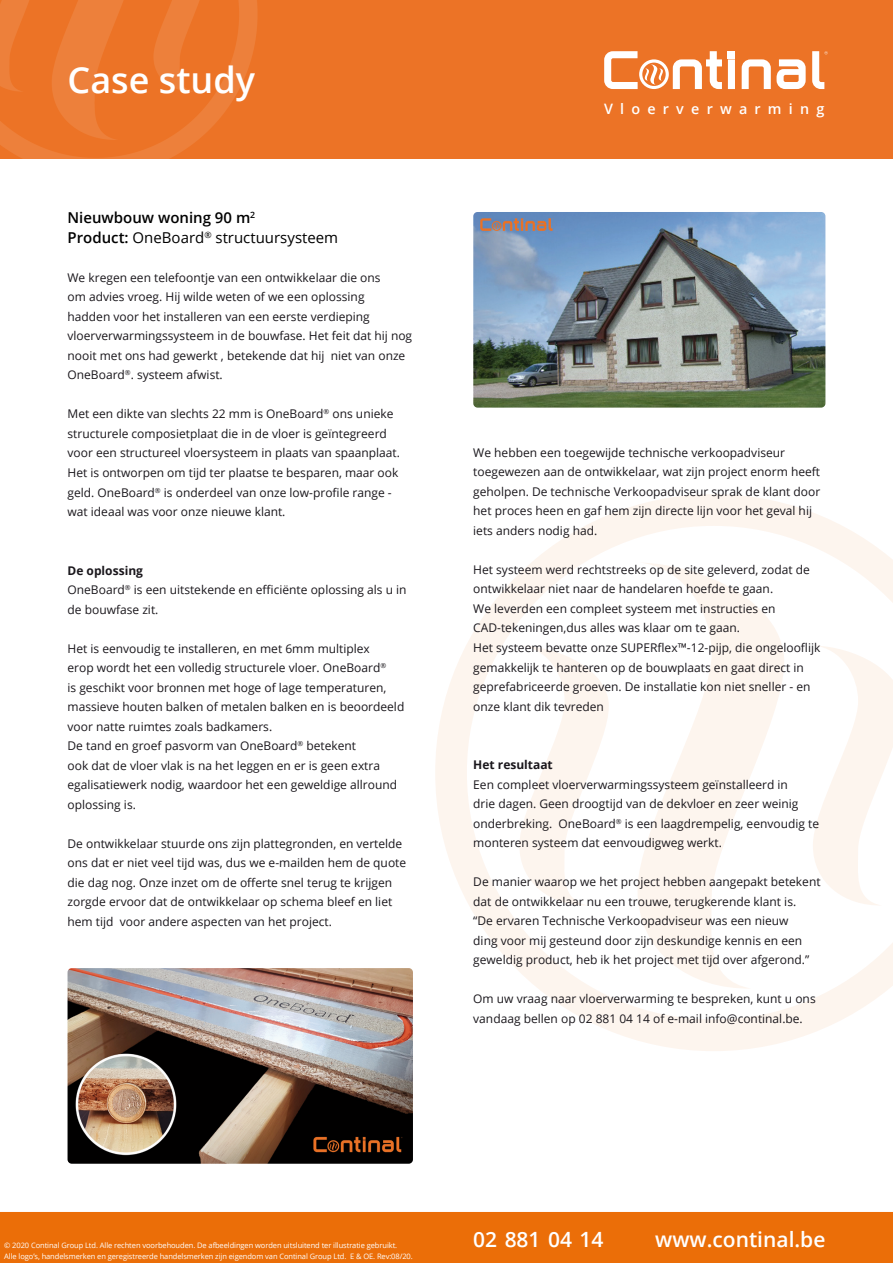
<style>
.page{position:relative;width:893px;height:1263px;background:#fff}
.page>*{position:absolute;margin:0;border:0;box-sizing:border-box;transform-origin:0 0}
.t1{font:600 36px "Open Sans";color:#fff}
.t2{font:600 21px "Open Sans";color:#fff}
.t3{font:15px "Open Sans";color:#000}
.t4{font:600 15px "Open Sans";color:#000}
.t5{font:600 14.4px "Open Sans";letter-spacing:.505em;color:#fff}
.t6{font:12px/19.5px "Open Sans";color:#1a171c}
.t7{font:700 12px "Open Sans";color:#1a171c}
.t8{font:7.5px/10.5px "Open Sans";letter-spacing:-.01em;color:#fff}
.s1{font-weight:600}
</style>
<div class="page">
<svg style="left:435px;top:494px;width:458px;height:557px"></svg>
<svg style="left:519px;top:645px;width:90px;height:261px"></svg>
<svg style="left:637px;top:562px;width:147px;height:428px"></svg>
<svg style="left:813px;top:645px;width:80px;height:261px"></svg>
<div style="left:0;top:1212px;width:893px;height:51px;background:#eb6e08"></div>
<div style="left:0;top:0;width:893px;height:159px;background:#ec7326"></div>
<img style="left:0;top:0;width:258px;height:159px">
<img style="left:68px;top:968px;width:345px;height:196px">
<img style="left:473px;top:212px;width:352px;height:196px">
<svg style="left:742px;top:59px;width:64px;height:30px"></svg>
<div style="left:728px;top:59px;width:7px;height:30px;background:#fff"></div>
<div style="left:728px;top:51px;width:7px;height:7px;background:#fff"></div>
<svg style="left:604px;top:51px;width:118px;height:38px"></svg>
<svg style="left:812px;top:51px;width:16px;height:38px"></svg>
<p class="t1" style="left:68px;top:55px;width:189px">Case study</p>
<p class="t4" style="left:68px;top:208px;width:189px">Nieuwbouw woning 90 m<sup>2</sup></p>
<p class="t3" style="left:68px;top:227px;width:272px"><span class="s1">Product:</span> OneBoard<sup>®</sup> structuursysteem</p>
<p class="t6" style="left:68px;top:268px;width:346px">We kregen een telefoontje van een ontwikkelaar die ons<br>om advies vroeg. Hij wilde weten of we een oplossing<br>hadden voor het installeren van een eerste verdieping vloerverwarmingssysteem in de bouwfase. Het feit dat hij nog nooit met ons had gewerkt , betekende dat hij niet van onze OneBoard<sup>®</sup>. systeem afwist.</p>
<p class="t6" style="left:68px;top:404px;width:334px">Met een dikte van slechts 22 mm is OneBoard<sup>®</sup> ons unieke structurele composietplaat die in de vloer is geïntegreerd voor een structureel vloersysteem in plaats van spaanplaat.</p>
<p class="t6" style="left:68px;top:463px;width:332px">Het is ontworpen om tijd ter plaatse te besparen, maar ook geld. OneBoard<sup>®</sup> is onderdeel van onze low-profile range - wat ideaal was voor onze nieuwe klant.</p>
<p class="t7" style="left:68px;top:562px;width:77px">De oplossing</p>
<p class="t6" style="left:68px;top:580px;width:341px">OneBoard<sup>®</sup> is een uitstekende en efficiënte oplossing als u in de bouwfase zit.</p>
<p class="t6" style="left:68px;top:638px;width:338px">Het is eenvoudig te installeren, en met 6mm multiplex<br>erop wordt het een volledig structurele vloer. OneBoard<sup>®<br></sup>is geschikt voor bronnen met hoge of lage temperaturen, massieve houten balken of metalen balken en is beoordeeld voor natte ruimtes zoals badkamers.</p>
<p class="t6" style="left:68px;top:736px;width:331px">De tand en groef pasvorm van OneBoard<sup>®</sup> betekent<br>ook dat de vloer vlak is na het leggen en er is geen extra egalisatiewerk nodig, waardoor het een geweldige allround oplossing is.</p>
<p class="t6" style="left:68px;top:833px;width:340px">De ontwikkelaar stuurde ons zijn plattegronden, en vertelde ons dat er niet veel tijd was, dus we e-mailden hem de quote die dag nog. Onze inzet om de offerte snel terug te krijgen zorgde ervoor dat de ontwikkelaar op schema bleef en liet hem tijd voor andere aspecten van het project.</p>
<p class="t5" style="left:604px;top:99px;width:222px">Vloerverwarming</p>
<p class="t6" style="left:473px;top:443px;width:349px">We hebben een toegewijde technische verkoopadviseur toegewezen aan de ontwikkelaar, wat zijn project enorm heeft geholpen. De technische Verkoopadviseur sprak de klant door het proces heen en gaf hem zijn directe lijn voor het geval hij iets anders nodig had.</p>
<p class="t6" style="left:473px;top:560px;width:338px">Het systeem werd rechtstreeks op de site geleverd, zodat de ontwikkelaar niet naar de handelaren hoefde te gaan.</p>
<p class="t6" style="left:473px;top:599px;width:304px">We leverden een compleet systeem met instructies en</p>
<p class="t6" style="left:473px;top:618px;width:268px">CAD-tekeningen,dus alles was klaar om te gaan.</p>
<p class="t6" style="left:473px;top:638px;width:349px">Het systeem bevatte onze SUPERflex™-12-pijp, die ongelooflijk gemakkelijk te hanteren op de bouwplaats en gaat direct in geprefabriceerde groeven. De installatie kon niet sneller - en onze klant dik tevreden</p>
<p class="t7" style="left:473px;top:756px;width:81px">Het resultaat</p>
<p class="t6" style="left:473px;top:774px;width:347px">Een compleet vloerverwarmingssysteem geïnstalleerd in<br>drie dagen. Geen droogtijd van de dekvloer en zeer weinig onderbreking. OneBoard<sup>®</sup> is een laagdrempelig, eenvoudig te monteren systeem dat eenvoudigweg werkt.</p>
<p class="t6" style="left:473px;top:872px;width:349px">De manier waarop we het project hebben aangepakt betekent dat de ontwikkelaar nu een trouwe, terugkerende klant is.</p>
<p class="t6" style="left:473px;top:911px;width:337px">“De ervaren Technische Verkoopadviseur was een nieuw ding voor mij gesteund door zijn deskundige kennis en een geweldig product, heb ik het project met tijd over afgerond.”</p>
<p class="t6" style="left:473px;top:989px;width:344px">Om uw vraag naar vloerverwarming te bespreken, kunt u ons vandaag bellen op 02 881 04 14 of e-mail info@continal.be.</p>
<p class="t8" style="left:4px;top:1240px;width:410px">© 2020 Continal Group Ltd. Alle rechten voorbehouden. De afbeeldingen worden uitsluitend ter illustratie gebruikt.<br>Alle logo’s, handelsmerken en geregistreerde handelsmerken zijn eigendom van Continal Group Ltd. E &amp; OE. Rev:08/20.</p>
<p class="t2" style="left:473px;top:1225px;width:132px">02 881 04 14</p>
<p class="t2" style="left:655px;top:1225px;width:172px">www.continal.be</p>
</div>
